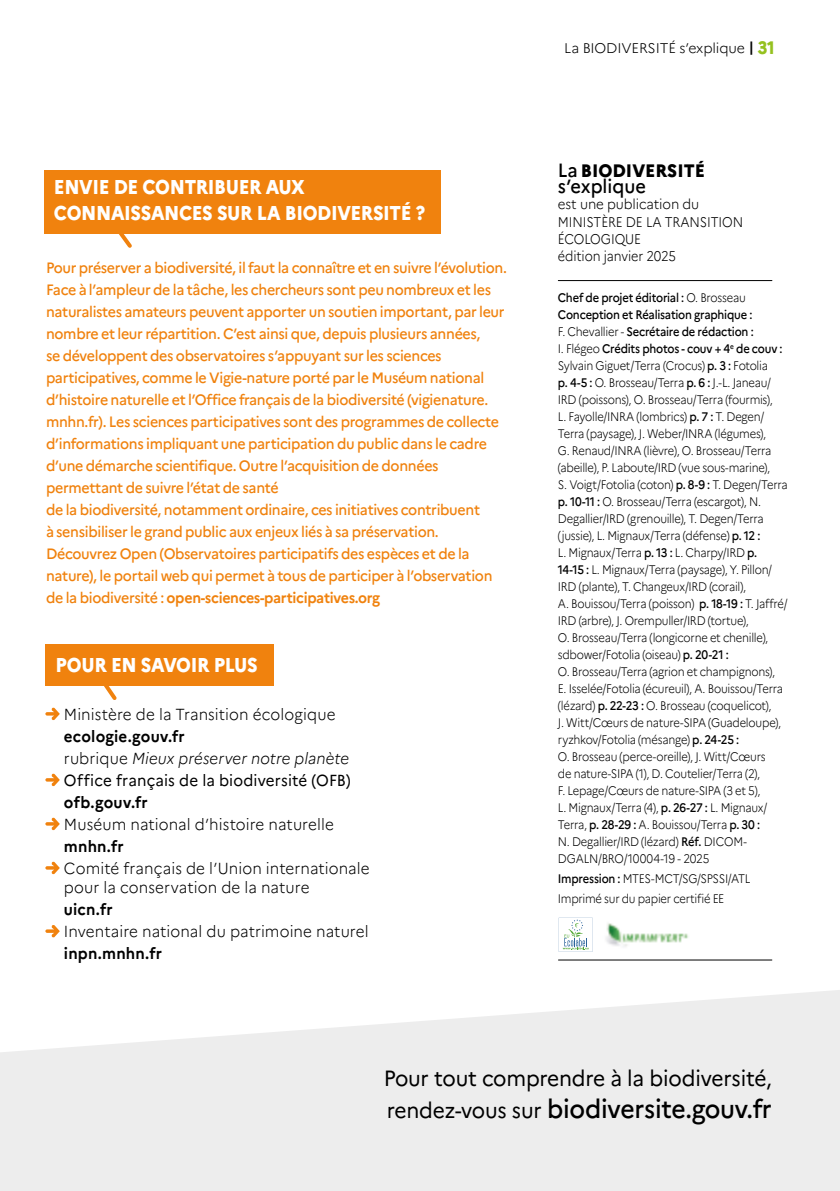
<style>
.page{position:relative;width:840px;height:1191px;background:#fff}
.page>*{position:absolute;margin:0;border:0;box-sizing:border-box;transform-origin:0 0}
.TEXTE_COURANT_titre_1{font:500 26px "Marianne";letter-spacing:-.01em;color:#000;scale:.95 1}
.TEXTE_COURANT_titre_1-2{font:22px "Marianne";letter-spacing:-.01em;color:#000;scale:.95 1}
.ENCADRE_Titre{font:800 20px/26px "Marianne";letter-spacing:-.02em;color:#fff;scale:.9 1}
.TEXTE_COURANT_titre_1-3{font:500 19.2px "Marianne";color:#000;scale:.95 1}
.TEXTE_COURANT_titre_1-4{font:800 18px "Marianne";color:#000;scale:.95 1}
.TXT_COURANT_ss_lettrine{font:300 16px/22px "Marianne";letter-spacing:.005em;color:#000;scale:.95 1}
.TXT_COURANT_ss_lettrine-2{font:16px/22px "Marianne";letter-spacing:.01em;color:#000;scale:.95 1}
.TXT_COURANT_ss_lettrine-3{font:700 16px "Marianne";letter-spacing:.01em;color:#000;scale:.95 1}
.ENCADRE_Blanc{font:500 15px/22px "Marianne";letter-spacing:-.02em;color:#f0820e;scale:.95 1}
.TEXTE_COURANT_titre_1-5{font:300 14px/17px "Marianne";letter-spacing:-.01em;color:#000;scale:.9 1}
.TEXTE_COURANT_titre_1-6{font:300 14px "Marianne";letter-spacing:-.01em;color:#000}
.TEXTE_COURANT_titre_1-7{font:300 14px "Marianne";letter-spacing:-.01em;color:#000;scale:.95 1}
.TEXTE_COURANT_titre_1-8{font:300 12.4px/17px "Marianne";letter-spacing:-.025em;color:#000;scale:.9 1}
.s1{font-weight:700}
.s2{font-style:italic}
.s3{font-weight:800;font-size:18px;color:#95c11f}
.s4{font-weight:500;font-size:19.2px}
.s5{font-weight:500}
.s6{font-weight:400;font-size:22px}
</style>
<div class="page">
<svg style="left:45px;top:707px;width:15px;height:13px"></svg>
<svg style="left:45px;top:773px;width:15px;height:13px"></svg>
<svg style="left:45px;top:817px;width:15px;height:13px"></svg>
<svg style="left:45px;top:861px;width:15px;height:13px"></svg>
<svg style="left:45px;top:925px;width:15px;height:12px"></svg>
<div style="left:45px;top:170px;width:395px;height:63px;background:#f0820e"></div>
<svg style="left:111px;top:233px;width:24px;height:15px"></svg>
<hr style="left:558px;top:280px;width:213px;height:1px;background:#000">
<hr style="left:558px;top:959px;width:213px;height:1px;background:#000">
<svg style="left:558px;top:917px;width:34px;height:35px"></svg>
<img style="left:606px;top:923px;width:83px;height:24px">
<div style="left:45px;top:643px;width:228px;height:42px;background:#f0820e"></div>
<svg style="left:97px;top:685px;width:23px;height:15px"></svg>
<svg style="left:0;top:990px;width:839px;height:201px;fill:#ededed"></svg>
<p class="ENCADRE_Titre" style="left:54px;top:174px;width:414px">ENVIE DE CONTRIBUER AUX<br>CONNAISSANCES SUR LA BIODIVERSITÉ ?</p>
<p class="ENCADRE_Blanc" style="left:46px;top:256px;width:486px">Pour préserver a biodiversité, il faut la connaître et en suivre l’évolution.<br>Face à l’ampleur de la tâche, les chercheurs sont peu nombreux et les naturalistes amateurs peuvent apporter un soutien important, par leur nombre et leur répartition. C’est ainsi que, depuis plusieurs années,<br>se développent des observatoires s’appuyant sur les sciences participatives, comme le Vigie-nature porté par le Muséum national d’histoire naturelle et l’Office français de la biodiversité (vigienature. mnhn.fr). Les sciences participatives sont des programmes de collecte d’informations impliquant une participation du public dans le cadre d’une démarche scientifique. Outre l’acquisition de données permettant de suivre l’état de santé<br>de la biodiversité, notamment ordinaire, ces initiatives contribuent<br>à sensibiliser le grand public aux enjeux liés à sa préservation.</p>
<p class="ENCADRE_Blanc" style="left:46px;top:542px;width:471px">Découvrez Open (Observatoires participatifs des espèces et de la nature), le portail web qui permet à tous de participer à l’observation de la biodiversité : <span class="s1">open-sciences-participatives.org</span></p>
<p class="ENCADRE_Titre" style="left:55px;top:652px;width:226px">POUR EN SAVOIR PLUS</p>
<p class="TXT_COURANT_ss_lettrine" style="left:64px;top:703px;width:301px">Ministère de la Transition écologique <span class="s1">ecologie.gouv.fr<br></span>rubrique <span class="s2">Mieux préserver notre planète</span></p>
<p class="TXT_COURANT_ss_lettrine-2" style="left:64px;top:769px;width:303px">Office français de la biodiversité (OFB) <span class="s1">ofb.gouv.fr</span></p>
<p class="TXT_COURANT_ss_lettrine" style="left:64px;top:813px;width:286px">Muséum national d’histoire naturelle <span class="s1">mnhn.fr</span></p>
<p class="TXT_COURANT_ss_lettrine" style="left:64px;top:859px;width:323px;line-height:19.2px">Comité français de l’Union internationale pour la conservation de la nature</p>
<p class="TXT_COURANT_ss_lettrine-3" style="left:64px;top:900px;width:53px">uicn.fr</p>
<p class="TXT_COURANT_ss_lettrine" style="left:64px;top:920px;width:322px">Inventaire national du patrimoine naturel <span class="s1">inpn.mnhn.fr</span></p>
<p class="TEXTE_COURANT_titre_1-6" style="left:564px;top:40px;width:212px">La BIODIVERSITÉ s’explique <span class="s1">|</span> <span class="s3">31</span></p>
<p class="TEXTE_COURANT_titre_1-4" style="left:557px;top:160px;width:156px"><span class="s4">La</span> BIODIVERSITÉ</p>
<p class="TEXTE_COURANT_titre_1-3" style="left:557px;top:174px;width:94px">s’explique</p>
<p class="TEXTE_COURANT_titre_1-7" style="left:557px;top:195px;width:150px">est une publication du</p>
<p class="TEXTE_COURANT_titre_1-5" style="left:557px;top:213px;width:207px">MINISTÈRE DE LA TRANSITION<br>ÉCOLOGIQUE<br>édition janvier 2025</p>
<p class="TEXTE_COURANT_titre_1-8" style="left:557px;top:289px;width:257px"><span class="s5">Chef de projet éditorial :</span> O. Brosseau <span class="s5">Conception et Réalisation graphique :<br></span>F. Chevallier - <span class="s5">Secrétaire de rédaction :<br></span>I. Flégeo <span class="s5">Crédits photos - couv + 4</span><sup>e</sup> <span class="s5">de couv :<br></span>Sylvain Giguet/Terra (Crocus) <span class="s5">p. 3 :</span> Fotolia<br><span class="s5">p. 4-5 :</span> O. Brosseau/Terra <span class="s5">p. 6 :</span> J.-L. Janeau/ IRD (poissons), O. Brosseau/Terra (fourmis),<br>L. Fayolle/INRA (lombrics) <span class="s5">p. 7 :</span> T. Degen/ Terra (paysage), J. Weber/INRA (légumes),<br>G. Renaud/INRA (lièvre), O. Brosseau/Terra (abeille), P. Laboute/IRD (vue sous-marine),<br>S. Voigt/Fotolia (coton) <span class="s5">p. 8-9 :</span> T. Degen/Terra <span class="s5">p. 10-11 :</span> O. Brosseau/Terra (escargot), N.<br>Degallier/IRD (grenouille), T. Degen/Terra (jussie), L. Mignaux/Terra (défense) <span class="s5">p. 12 :<br></span>L. Mignaux/Terra <span class="s5">p. 13 :</span> L. Charpy/IRD <span class="s5">p.<br>14-15 :</span> L. Mignaux/Terra (paysage), Y. Pillon/ IRD (plante), T. Changeux/IRD (corail),<br>A. Bouissou/Terra (poisson) <span class="s5">p. 18-19 :</span> T. Jaffré/ IRD (arbre), J. Orempuller/IRD (tortue),<br>O. Brosseau/Terra (longicorne et chenille), sdbower/Fotolia (oiseau) <span class="s5">p. 20-21 :<br></span>O. Brosseau/Terra (agrion et champignons),<br>E. Isselée/Fotolia (écureuil), A. Bouissou/Terra (lézard) <span class="s5">p. 22-23 :</span> O. Brosseau (coquelicot),<br>J. Witt/Cœurs de nature-SIPA (Guadeloupe), ryzhkov/Fotolia (mésange) <span class="s5">p. 24-25 :<br></span>O. Brosseau (perce-oreille), J. Witt/Cœurs<br>de nature-SIPA (1), D. Coutelier/Terra (2),<br>F. Lepage/Cœurs de nature-SIPA (3 et 5),<br>L. Mignaux/Terra (4), <span class="s5">p. 26-27 :</span> L. Mignaux/ Terra, <span class="s5">p. 28-29 :</span> A. Bouissou/Terra <span class="s5">p. 30 :<br></span>N. Degallier/IRD (lézard) <span class="s5">Réf.</span> DICOM-DGALN/BRO/10004-19 - 2025</p>
<p class="TEXTE_COURANT_titre_1-8" style="left:557px;top:870px;width:215px"><span class="s5">Impression :</span> MTES-MCT/SG/SPSSI/ATL</p>
<p class="TEXTE_COURANT_titre_1-8" style="left:557px;top:889px;width:186px">Imprimé sur du papier certifié EE</p>
<p class="TEXTE_COURANT_titre_1-2" style="left:383px;top:1064px;width:410px">Pour tout comprendre à la biodiversité,</p>
<p class="TEXTE_COURANT_titre_1" style="left:387px;top:1092px;width:406px"><span class="s6">rendez-vous sur</span> biodiversite.gouv.fr</p>
</div>
